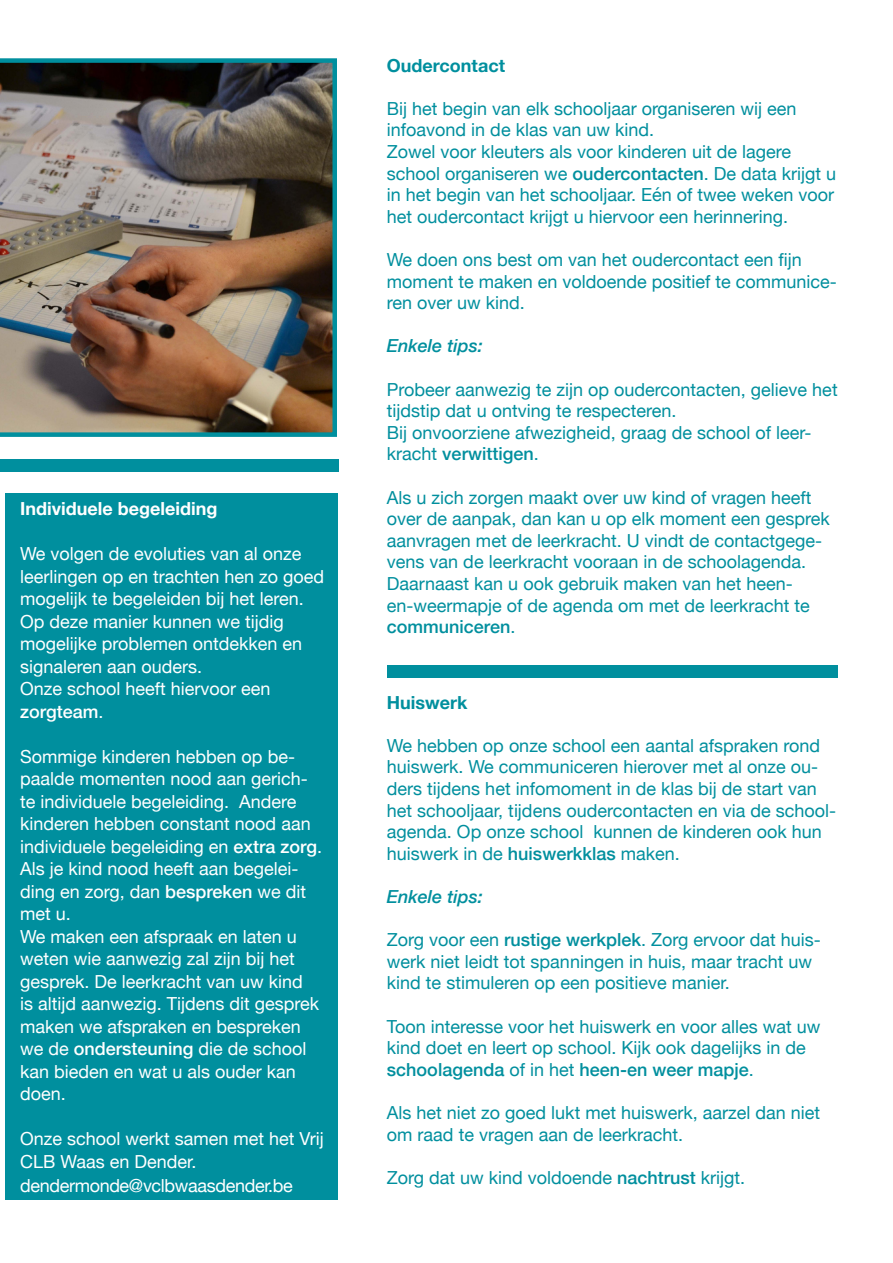
<style>
.page{position:relative;width:893px;height:1263px;background:#fff}
.page>*{position:absolute;margin:0;border:0;box-sizing:border-box;transform-origin:0 0}
.t1{font:18px/21.6px "Helvetica Neue";color:#008f9e}
.t2{font:18px/22.5px "Helvetica Neue";color:#fff}
.t3{font:italic 500 18px "Helvetica Neue";color:#008f9e}
.t4{font:700 18px "Helvetica Neue";color:#fff}
.t5{font:700 18px "Helvetica Neue";color:#008f9e}
.s1{font-weight:500}
</style>
<div class="page">
<div style="left:5px;top:493px;width:332px;height:707px;background:#008f9e"></div>
<img style="left:0;top:58px;width:337px;height:379px">
<div style="left:0;top:459px;width:338px;height:12px;background:#008f9e"></div>
<div style="left:387px;top:665px;width:451px;height:12px;background:#008f9e"></div>
<p class="t4" style="left:20px;top:494px;width:199px">Individuele begeleiding</p>
<p class="t2" style="left:20px;top:543px;width:306px">We volgen de evoluties van al onze leerlingen op en trachten hen zo goed mogelijk te begeleiden bij het leren.<br>Op deze manier kunnen we tijdig</p>
<p class="t2" style="left:20px;top:633px;width:284px">mogelijke problemen ontdekken en signaleren aan ouders.</p>
<p class="t2" style="left:20px;top:678px;width:252px">Onze school heeft hiervoor een <span class="s1">zorgteam</span>.</p>
<p class="t2" style="left:20px;top:746px;width:304px">Sommige kinderen hebben op be&shy;paalde momenten nood aan gerich&shy;te individuele begeleiding. Andere kinderen hebben constant nood aan individuele begeleiding en <span class="s1">extra zorg</span>.<br>Als je kind nood heeft aan begelei&shy;ding en zorg, dan <span class="s1">bespreken</span> we dit met u.<br>We maken een afspraak en laten u weten wie aanwezig zal zijn bij het gesprek. De leerkracht van uw kind<br>is altijd aanwezig. Tijdens dit gesprek maken we afspraken en bespreken we de <span class="s1">ondersteuning</span> die de school kan bieden en wat u als ouder kan doen.</p>
<p class="t2" style="left:20px;top:1128px;width:305px;line-height:23.2px">Onze school werkt samen met het Vrij<br>CLB Waas en Dender. dendermonde@vclbwaasdender.be</p>
<p class="t5" style="left:387px;top:51px;width:120px">Oudercontact</p>
<p class="t1" style="left:387px;top:99px;width:411px">Bij het begin van elk schooljaar organiseren wij een infoavond in de klas van uw kind.</p>
<p class="t1" style="left:387px;top:142px;width:451px">Zowel voor kleuters als voor kinderen uit de lagere school organiseren we <span class="s1">oudercontacten</span>. De data krijgt u in het begin van het schooljaar. Eén of twee weken voor het oudercontact krijgt u hiervoor een herinnering.</p>
<p class="t1" style="left:387px;top:250px;width:451px">We doen ons best om van het oudercontact een fijn moment te maken en voldoende positief te communice&shy;ren over uw kind.</p>
<p class="t3" style="left:387px;top:331px;width:97px">Enkele tips:</p>
<p class="t1" style="left:387px;top:379px;width:452px">Probeer aanwezig te zijn op oudercontacten, gelieve het tijdstip dat u ontving te respecteren.</p>
<p class="t1" style="left:387px;top:423px;width:426px">Bij onvoorziene afwezigheid, graag de school of leer&shy;kracht <span class="s1">verwittigen</span>.</p>
<p class="t1" style="left:387px;top:487px;width:444px">Als u zich zorgen maakt over uw kind of vragen heeft over de aanpak, dan kan u op elk moment een gesprek aanvragen met de leerkracht. U vindt de contactgege&shy;vens van de leerkracht vooraan in de schoolagenda.<br>Daarnaast kan u ook gebruik maken van het heen&shy;en-weermapje of de agenda om met de leerkracht te <span class="s1">communiceren</span>.</p>
<p class="t5" style="left:387px;top:688px;width:82px">Huiswerk</p>
<p class="t1" style="left:387px;top:736px;width:451px">We hebben op onze school een aantal afspraken rond huiswerk. We communiceren hierover met al onze ou&shy;ders tijdens het infomoment in de klas bij de start van het schooljaar, tijdens oudercontacten en via de school&shy;agenda. Op onze school kunnen de kinderen ook hun huiswerk in de <span class="s1">huiswerkklas</span> maken.</p>
<p class="t3" style="left:387px;top:881px;width:97px">Enkele tips:</p>
<p class="t1" style="left:387px;top:930px;width:435px">Zorg voor een <span class="s1">rustige werkplek</span>. Zorg ervoor dat huis&shy;werk niet leidt tot spanningen in huis, maar tracht uw kind te stimuleren op een positieve manier.</p>
<p class="t1" style="left:387px;top:1016px;width:435px">Toon interesse voor het huiswerk en voor alles wat uw kind doet en leert op school. Kijk ook dagelijks in de <span class="s1">schoolagenda</span> of in het <span class="s1">heen-en weer mapje</span>.</p>
<p class="t1" style="left:387px;top:1103px;width:435px">Als het niet zo goed lukt met huiswerk, aarzel dan niet om raad te vragen aan de leerkracht.</p>
<p class="t1" style="left:387px;top:1168px;width:360px">Zorg dat uw kind voldoende <span class="s1">nachtrust</span> krijgt.</p>
</div>
